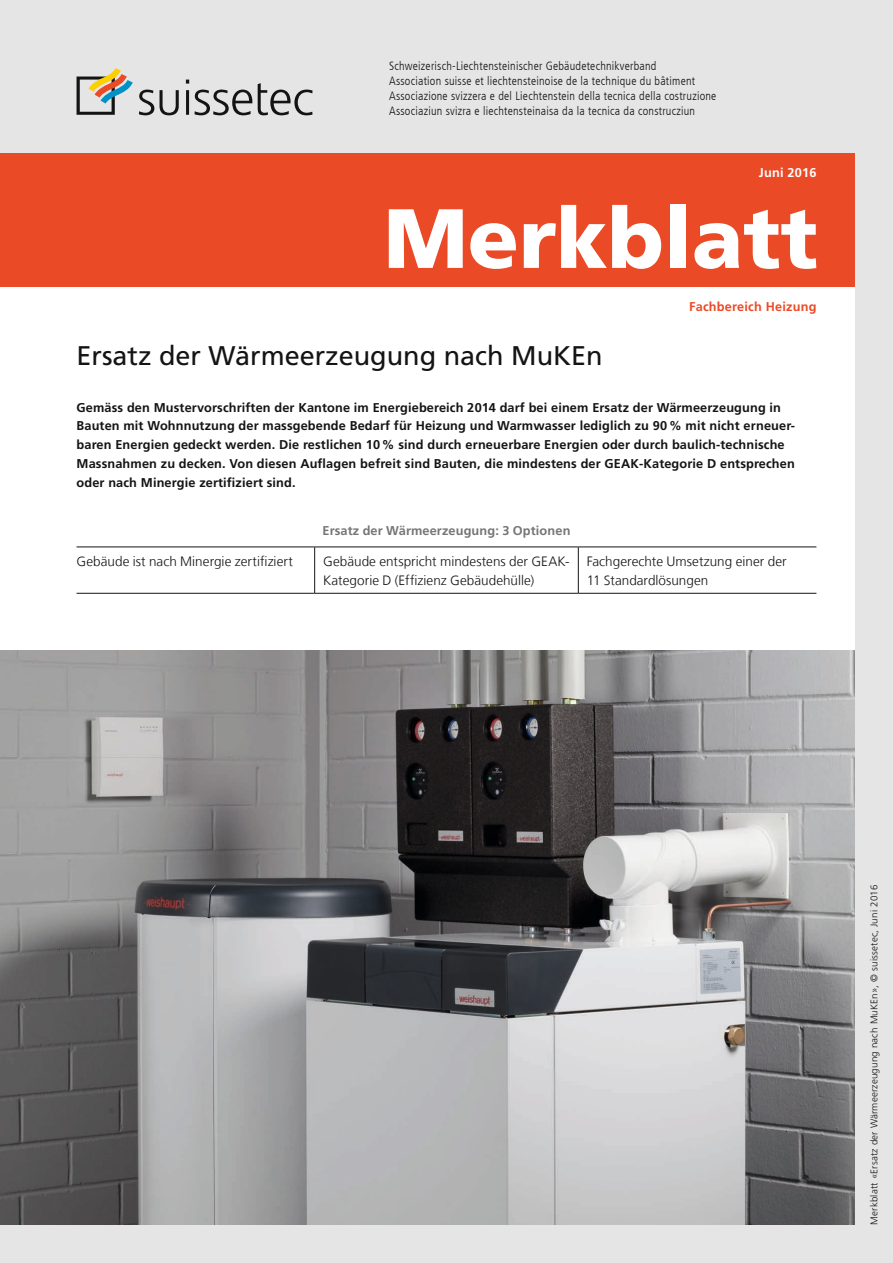
<style>
.page{position:relative;width:893px;height:1263px;background:#e5e5e5}
.page>*{position:absolute;margin:0;border:0;box-sizing:border-box;transform-origin:0 0}
.t1{font:900 84px "Frutiger LT Com";color:#fff}
.t2{font:27px "Frutiger LT Std";color:#131413}
.t3{font:300 13.5px/19.2px "Frutiger LT Com";letter-spacing:.005em;color:#131413}
.t4{font:700 12.75px/18.8px "Frutiger LT Std";letter-spacing:.01em;color:#131413}
.t5{font:700 12.75px "Frutiger LT Std";letter-spacing:.01em;color:#757574}
.t6{font:700 12.75px "Frutiger LT Std";letter-spacing:.015em;color:#eb4a26}
.t7{font:700 12.75px "Frutiger LT Std";letter-spacing:.015em;color:#fff}
.t8{font:300 condensed 12px/15px "Frutiger LT Com";letter-spacing:.02em;color:#131413}
.t9{font:300 9.75px "Frutiger LT Std";letter-spacing:.02em;color:#131413}
</style>
<div class="page">
<div style="left:0;top:153px;width:855px;height:1072px;background:#fff"></div>
<svg style="left:139px;top:90px;width:15px;height:25px"></svg>
<svg style="left:160px;top:90px;width:19px;height:25px"></svg>
<hr style="left:186px;top:90px;width:3px;height:25px;background:#131413">
<svg style="left:186px;top:80px;width:3px;height:4px"></svg>
<svg style="left:194px;top:90px;width:58px;height:25px"></svg>
<svg style="left:258px;top:83px;width:55px;height:32px"></svg>
<svg style="left:77px;top:68px;width:56px;height:47px"></svg>
<hr style="left:314px;top:547px;width:1px;height:46px;background:#131413">
<hr style="left:578px;top:547px;width:1px;height:46px;background:#131413">
<hr style="left:77px;top:593px;width:238px;height:1px;background:#131413">
<hr style="left:315px;top:593px;width:263px;height:1px;background:#131413">
<hr style="left:578px;top:593px;width:238px;height:1px;background:#131413">
<hr style="left:77px;top:547px;width:238px;height:1px;background:#131413">
<hr style="left:315px;top:547px;width:263px;height:1px;background:#131413">
<hr style="left:578px;top:547px;width:238px;height:1px;background:#131413">
<img style="left:0;top:651px;width:855px;height:574px">
<div style="left:0;top:153px;width:855px;height:134px;background:#eb4a26"></div>
<p class="t8" style="left:389px;top:58px;width:329px">Schweizerisch-Liechtensteinischer Gebäudetechnikverband<br>Association suisse et liechtensteinoise de la technique du bâtiment Associazione svizzera e del Liechtenstein della tecnica della costruzione Associaziun svizra e liechtensteinaisa da la tecnica da construcziun</p>
<p class="t7" style="left:759px;top:165px;width:59px">Juni 2016</p>
<h1 class="t1" style="left:384px;top:188px;width:436px">Merkblatt</h1>
<p class="t6" style="left:689px;top:299px;width:129px">Fachbereich Heizung</p>
<h2 class="t2" style="left:77px;top:339px;width:528px">Ersatz der Wärmeerzeugung nach MuKEn</h2>
<p class="t4" style="left:77px;top:398px;width:720px">Gemäss den Mustervorschriften der Kantone im Energiebereich 2014 darf bei einem Ersatz der Wärmeerzeugung in Bauten mit Wohnnutzung der massgebende Bedarf für Heizung und Warmwasser lediglich zu 90% mit nicht erneuer&shy;baren Energien gedeckt werden. Die restlichen 10% sind durch erneuerbare Energien oder durch baulich-technische Massnahmen zu decken. Von diesen Auflagen befreit sind Bauten, die mindestens der GEAK-Kategorie D entsprechen oder nach Minergie zertifiziert sind.</p>
<p class="t5" style="left:322px;top:523px;width:249px">Ersatz der Wärmeerzeugung: 3 Optionen</p>
<p class="t3" style="left:77px;top:551px;width:218px">Gebäude ist nach Minergie zertifiziert</p>
<p class="t3" style="left:323px;top:551px;width:248px">Gebäude entspricht mindestens der GEAK-<br>Kategorie D (Effizienz Gebäudehülle)</p>
<p class="t3" style="left:587px;top:551px;width:201px">Fachgerechte Umsetzung einer der<br>11 Standardlösungen</p>
<p class="t9" style="left:869px;top:1225px;width:341px;rotate:-90deg">Merkblatt «Ersatz der Wärmeerzeugung nach MuKEn», © suissetec, Juni 2016</p>
</div>
